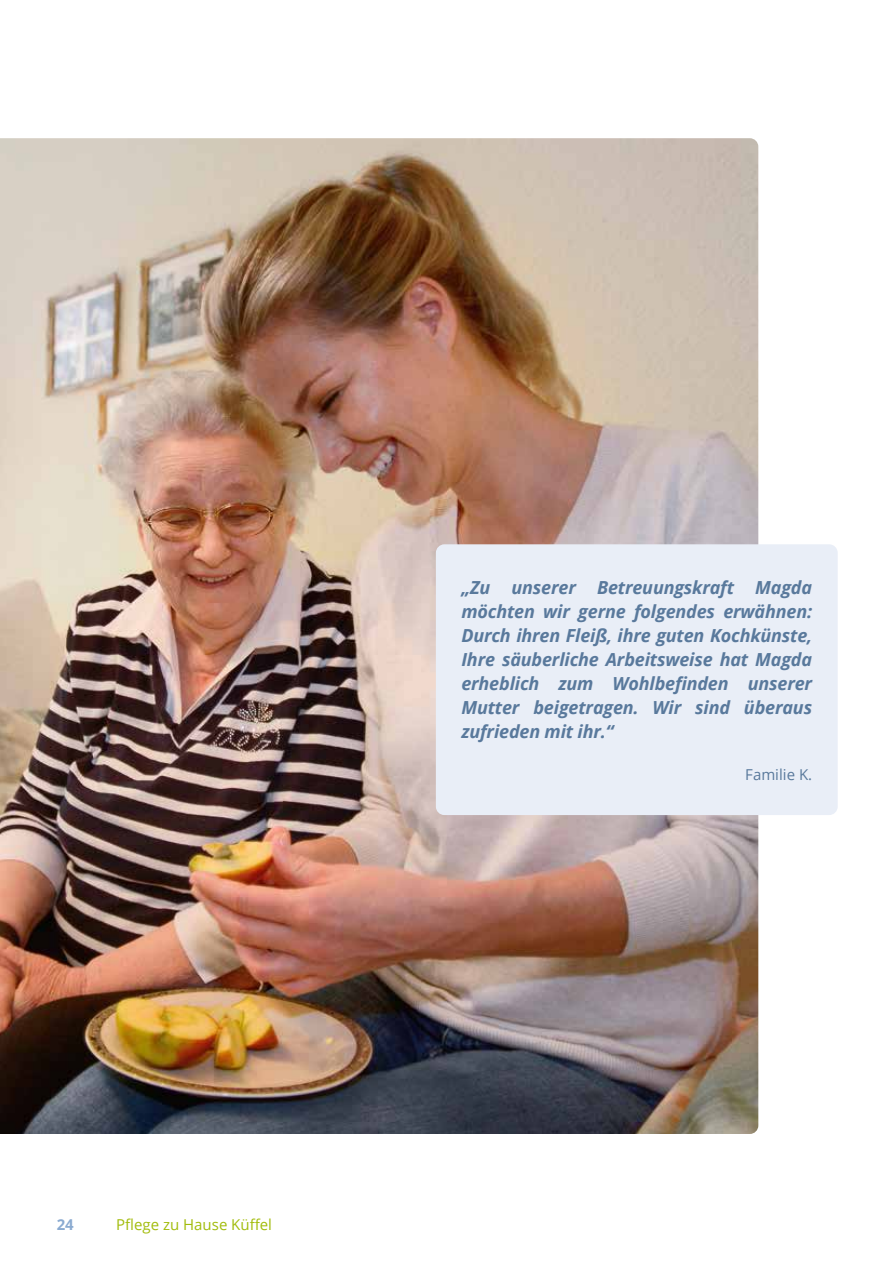
<style>
.page{position:relative;width:893px;height:1263px;background:#fff}
.page>*{position:absolute;margin:0;border:0;box-sizing:border-box;transform-origin:0 0}
.t1{font:italic 700 18px/24px "Open Sans";letter-spacing:-.01em;color:#59799c;text-align:justify}
.t2{font:15px "Open Sans";color:#a2bc0c}
.t3{font:15px "Open Sans";color:#59799c}
.t4{font:700 15px "Open Sans";color:#8babd1}
</style>
<div class="page">
<img style="left:0;top:138px;width:758px;height:996px">
<div style="left:436px;top:544px;width:402px;height:271px;background:#e9eef7;border-radius:9px"></div>
<p class="t4" style="left:57px;top:1219px;width:19px">24</p>
<p class="t2" style="left:116px;top:1215px;width:157px">Pflege zu Hause Küffel</p>
<p class="t1" style="left:461px;top:577px;width:352px">„Zu unserer Betreuungskraft Magda möchten wir gerne folgendes erwähnen:<br>Durch ihren Fleiß, ihre guten Kochkünste, Ihre säuberliche Arbeitsweise hat Magda erheblich zum Wohlbefinden unserer Mutter beigetragen. Wir sind überaus zufrieden mit ihr.“</p>
<p class="t3" style="left:745px;top:764px;width:68px">Familie K.</p>
</div>
